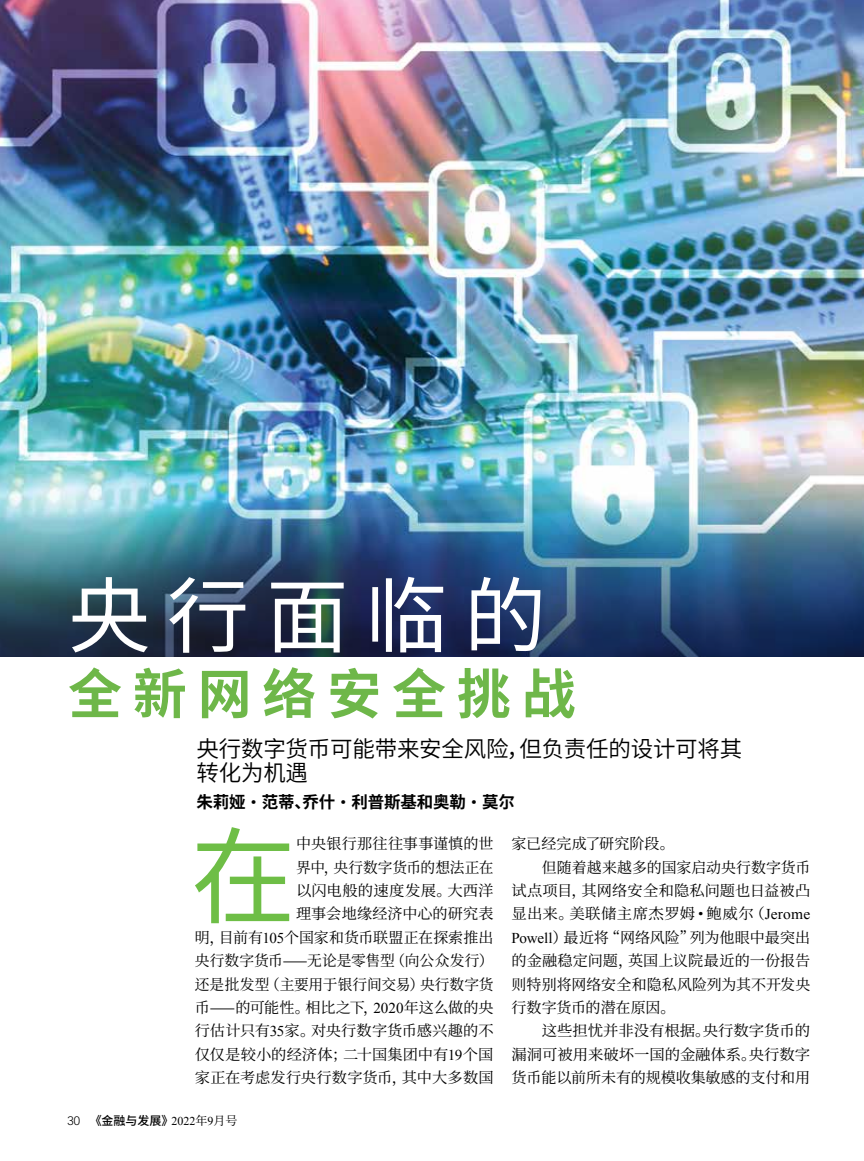
<style>
.page{position:relative;width:864px;height:1161px;background:#fff}
.page>*{position:absolute;margin:0;border:0;box-sizing:border-box;transform-origin:0 0}
.t1{font:105.6px "Source Han Sans CN";color:#6ebe46}
.t2{font:82.5px "Source Han Sans CN";letter-spacing:.2em;color:#fff}
.t3{font:700 54px "Source Han Sans CN";letter-spacing:.2em;color:#6eb749}
.t4{font:22.5px/24px "Source Han Sans CN";letter-spacing:-.01em;color:#000}
.t5{font:700 16.5px "Source Han Sans CN";letter-spacing:-.01em;color:#000}
.t6{font:15px/23.4px "Source Han Serif CN";letter-spacing:-.005em;color:#000;text-align:right}
.t7{font:15px "Source Han Serif CN";letter-spacing:.02em;color:#000}
.t8{font:500 12px "Source Han Sans CN";color:#000}
.s1{font-family:"Kai Ti";font-weight:400}
.s2{font-family:"Times New Roman"}
.s3{font-family:"Kai Ti"}
.s4{font-family:"Vectora LT Std";font-weight:300}
.s5{font-family:"Times New Roman";font-weight:400}
.s6{font-family:"Source Han Serif CN";font-weight:400}
</style>
<div class="page">
<img style="left:0;top:0;width:864px;height:488px">
<img style="left:0;top:488px;width:864px;height:169px">
<h2 class="t2" style="left:68px;top:569px;width:480px">央行面临的</h2>
<h3 class="t3" style="left:68px;top:663px;width:509px">全新网络安全挑战</h3>
<h3 class="t4" style="left:197px;top:737px;width:547px">央行数字货币可能带来安全风险，但负责任的设计可将其转化为机遇</h3>
<p class="t5" style="left:197px;top:793px;width:320px">朱莉娅<span class="s1">·</span>范蒂、乔什<span class="s1">·</span>利普斯基和奥勒<span class="s1">·</span>莫尔</p>
<h1 class="t1" style="left:190px;top:817px;width:107px">在</h1>
<p class="t6" style="left:195px;top:832px;width:300px">中央银行那往往事事谨慎的世<br>界中，央行数字货币的想法正在<br>以闪电般的速度发展。大西洋<br>理事会地缘经济中心的研究表<br>明，目前有<span class="s2">105</span>个国家和货币联盟正在探索推出央行数字货币——无论是零售型（向公众发行）还是批发型（主要用于银行间交易）央行数字货币——的可能性。相比之下，<span class="s2">2020</span>年这么做的央行估计只有<span class="s2">35</span>家。对央行数字货币感兴趣的不仅仅是较小的经济体；二十国集团中有<span class="s2">19</span>个国家正在考虑发行央行数字货币，其中大多数国</p>
<p class="t6" style="left:512px;top:832px;width:165px">家已经完成了研究阶段。</p>
<p class="t6" style="left:542px;top:856px;width:270px">但随着越来越多的国家启动央行数字货币</p>
<p class="t6" style="left:512px;top:879px;width:300px">试点项目，其网络安全和隐私问题也日益被凸</p>
<p class="t7" style="left:512px;top:905px;width:300px">显出来。美联储主席杰罗姆<span class="s3">·</span>鲍威尔（<span class="s2">Jerome</span></p>
<p class="t6" style="left:512px;top:926px;width:300px"><span class="s2">Powell</span>）最近将“网络风险”列为他眼中最突出</p>
<p class="t6" style="left:512px;top:949px;width:300px">的金融稳定问题，英国上议院最近的一份报告</p>
<p class="t6" style="left:512px;top:973px;width:300px">则特别将网络安全和隐私风险列为其不开发央</p>
<p class="t6" style="left:512px;top:996px;width:166px">行数字货币的潜在原因。</p>
<p class="t6" style="left:542px;top:1019px;width:270px">这些担忧并非没有根据。央行数字货币的</p>
<p class="t6" style="left:512px;top:1043px;width:300px">漏洞可被用来破坏一国的金融体系。央行数字</p>
<p class="t6" style="left:512px;top:1066px;width:300px">货币能以前所未有的规模收集敏感的支付和用</p>
<p class="t8" style="left:68px;top:1114px;width:172px"><span class="s4">30</span> 《金融与发展》<span class="s5">2022</span><span class="s6">年</span><span class="s5">9</span><span class="s6">月号</span></p>
</div>
